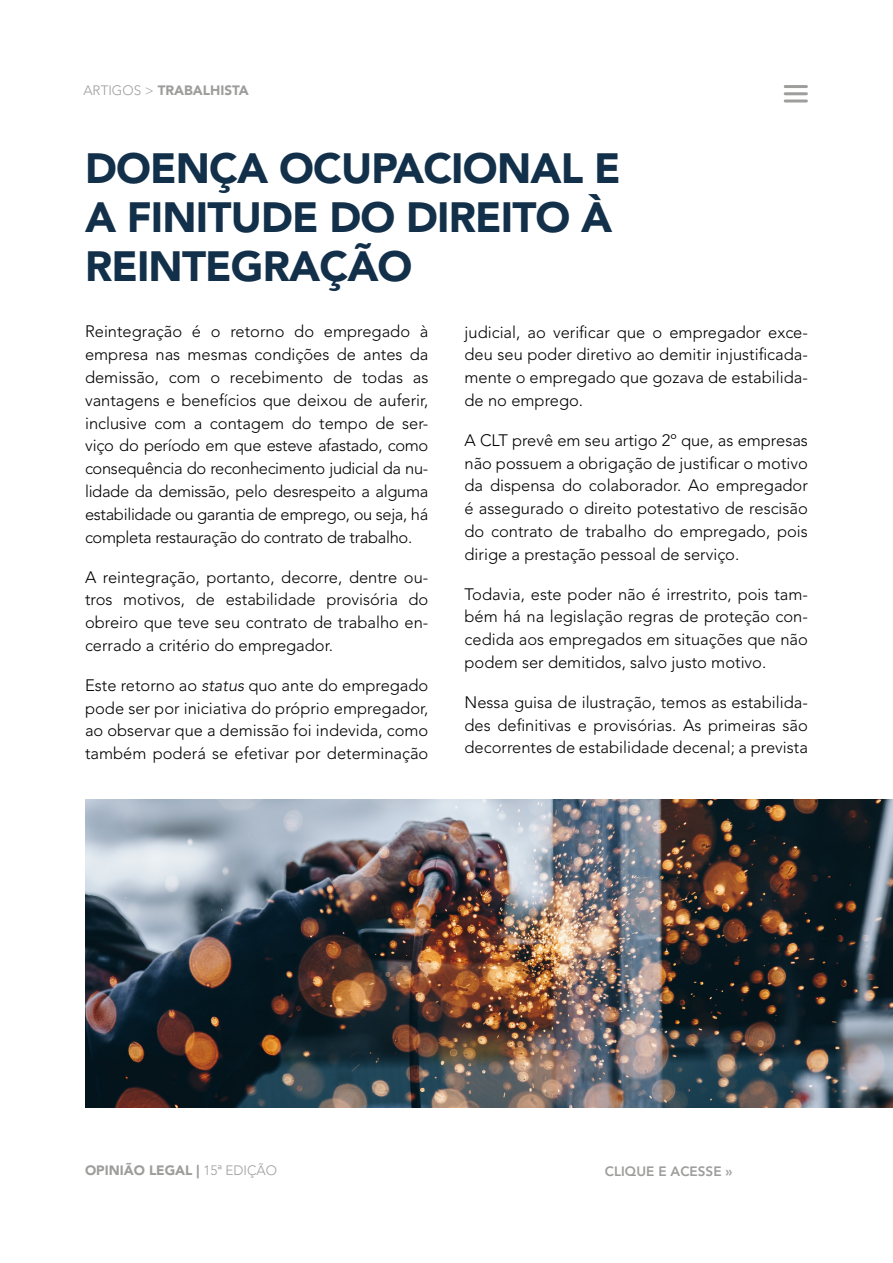
<style>
.page{position:relative;width:893px;height:1263px;background:#fff}
.page>*{position:absolute;margin:0;border:0;box-sizing:border-box;transform-origin:0 0}
.t1{font:900 42px/49.2px "Avenir LT Std";letter-spacing:-.02em;color:#12304a}
.t2{font:300 16.5px/22.8px "Avenir LT Std";color:#000;text-align:justify}
.t3{font:900 13.5px "Avenir LT Std";color:#9d9d9c}
.t4{font:800 13.5px "Avenir LT Std";color:#9d9d9c}
.s1{font-weight:300}
.s2{font-style:italic}
</style>
<div class="page">
<hr style="left:785px;top:85px;width:21px;height:3px;background:#9e9e9c">
<hr style="left:785px;top:92px;width:21px;height:3px;background:#9e9e9c">
<hr style="left:785px;top:99px;width:21px;height:3px;background:#9e9e9c">
<img style="left:85px;top:799px;width:808px;height:309px">
<p class="t3" style="left:83px;top:82px;width:167px"><span class="s1">ARTIGOS &gt;</span> TRABALHISTA</p>
<h1 class="t1" style="left:85px;top:143px;width:537px">DOENÇA OCUPACIONAL E<br>A FINITUDE DO DIREITO À<br>REINTEGRAÇÃO</h1>
<p class="t2" style="left:85px;top:320px;width:345px">Reintegração é o retorno do empregado à empresa nas mesmas condições de antes da demissão, com o recebimento de todas as vantagens e benefícios que deixou de auferir, inclusive com a contagem do tempo de ser&shy;viço do período em que esteve afastado, como consequência do reconhecimento judicial da nu&shy;lidade da demissão, pelo desrespeito a alguma estabilidade ou garantia de emprego, ou seja, há completa restauração do contrato de trabalho.</p>
<p class="t2" style="left:85px;top:565px;width:345px">A reintegração, portanto, decorre, dentre ou&shy;tros motivos, de estabilidade provisória do obreiro que teve seu contrato de trabalho en&shy;cerrado a critério do empregador.</p>
<p class="t2" style="left:85px;top:674px;width:345px">Este retorno ao <span class="s2">status</span> quo ante do empregado pode ser por iniciativa do próprio empregador, ao observar que a demissão foi indevida, como também poderá se efetivar por determinação</p>
<p class="t2" style="left:465px;top:320px;width:345px">judicial, ao verificar que o empregador exce&shy;deu seu poder diretivo ao demitir injustificada&shy;mente o empregado que gozava de estabilida&shy;de no emprego.</p>
<p class="t2" style="left:465px;top:429px;width:345px">A CLT prevê em seu artigo 2º que, as empresas não possuem a obrigação de justificar o motivo da dispensa do colaborador. Ao empregador é assegurado o direito potestativo de rescisão do contrato de trabalho do empregado, pois dirige a prestação pessoal de serviço.</p>
<p class="t2" style="left:465px;top:582px;width:345px">Todavia, este poder não é irrestrito, pois tam&shy;bém há na legislação regras de proteção con&shy;cedida aos empregados em situações que não podem ser demitidos, salvo justo motivo.</p>
<p class="t2" style="left:465px;top:691px;width:345px">Nessa guisa de ilustração, temos as estabilida&shy;des definitivas e provisórias. As primeiras são decorrentes de estabilidade decenal; a prevista</p>
<p class="t3" style="left:85px;top:1162px;width:194px">OPINIÃO LEGAL | <span class="s1">15a EDIÇÃO</span></p>
<p class="t4" style="left:605px;top:1164px;width:129px">CLIQUE E ACESSE »</p>
</div>
